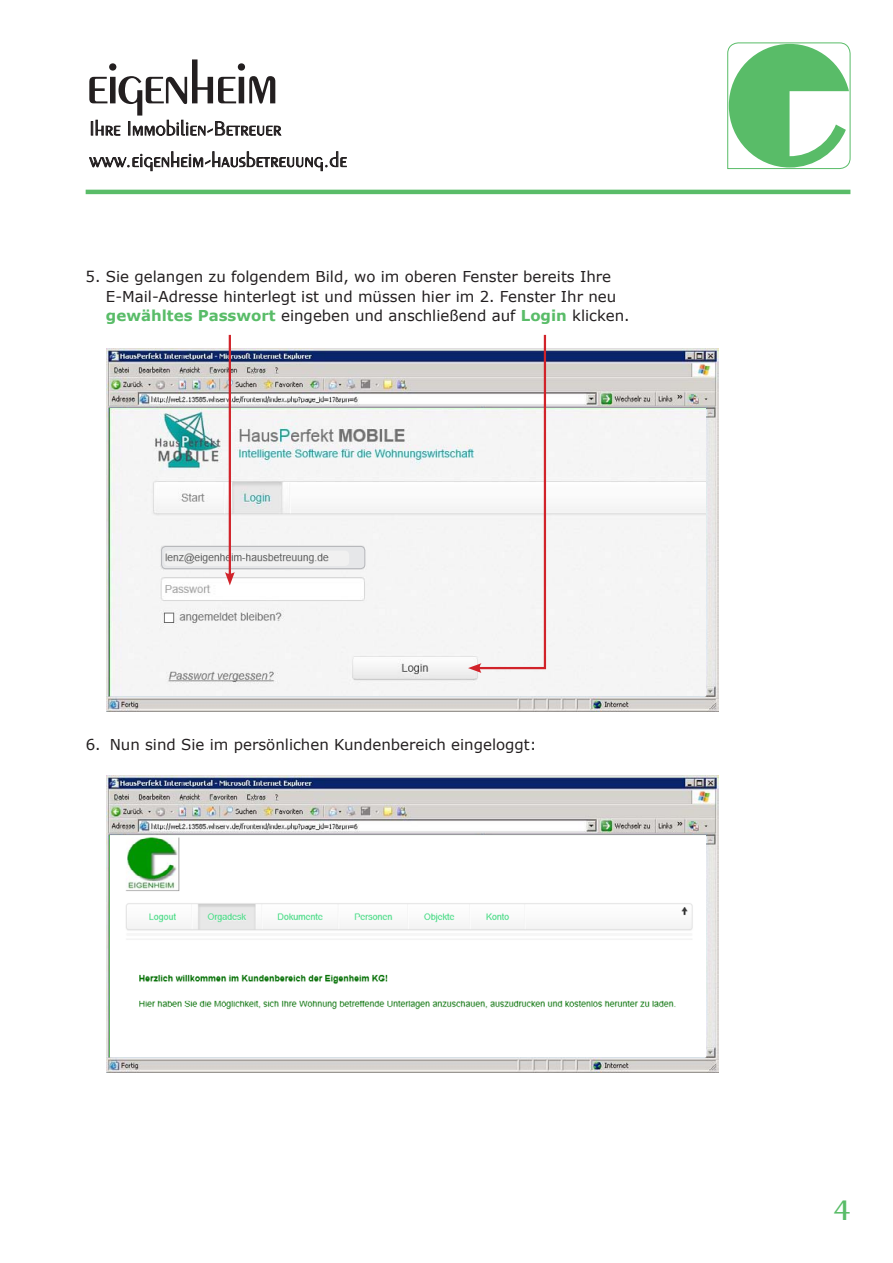
<style>
.page{position:relative;width:893px;height:1263px;background:#fff}
.page>*{position:absolute;margin:0;border:0;box-sizing:border-box;transform-origin:0 0}
.t1{font:600 61.5px "Peignot";letter-spacing:-.04em;color:#231f20}
.t2{font:600 30px "Peignot";color:#59bc68}
.t3{font:300 21px/31.5px "Peignot";letter-spacing:.01em;color:#231f20}
.t4{font:15px/19.5px "Verdana";color:#231f20}
.s1{font-weight:700;color:#59bc68}
</style>
<div class="page">
<hr style="left:86px;top:190px;width:764px;height:4px;background:#59bc68">
<svg style="left:91px;top:120px;width:29px;height:15px"></svg>
<svg style="left:128px;top:120px;width:153px;height:16px"></svg>
<svg style="left:89px;top:151px;width:258px;height:20px"></svg>
<svg style="left:727px;top:42px;width:124px;height:127px"></svg>
<img style="left:106px;top:585px;width:612px;height:126px">
<img style="left:106px;top:349px;width:612px;height:236px">
<img style="left:110px;top:408px;width:595px;height:287px">
<div style="left:162px;top:546px;width:203px;height:23px;background:#e6e7e9;border-radius:4px"></div>
<div style="left:161px;top:546px;width:204px;height:23px;border:1px solid #b6b7bb;border-radius:4px"></div>
<img style="left:165px;top:551px;width:164px;height:15px">
<img style="left:106px;top:1012px;width:612px;height:60px">
<img style="left:106px;top:775px;width:612px;height:237px">
<img style="left:110px;top:835px;width:595px;height:221px">
<hr style="left:229px;top:335px;width:2px;height:241px;background:#d1232a">
<svg style="left:225px;top:572px;width:10px;height:13px"></svg>
<svg style="left:468px;top:334px;width:79px;height:339px"></svg>
<h1 class="t1" style="left:86px;top:47px;width:195px">eigenheim</h1>
<h3 class="t3" style="left:89px;top:112px;width:259px">Ihre Immobilien-Betreuer www.eigenheim-hausbetreuung.de</h3>
<p class="t4" style="left:106px;top:267px;width:525px;text-indent:-20px">5. Sie gelangen zu folgendem Bild, wo im oberen Fenster bereits Ihre<br>E-Mail-Adresse hinterlegt ist und müssen hier im 2. Fenster Ihr neu <span class="s1">gewähltes Passwort</span> eingeben und anschließend auf <span class="s1">Login</span> klicken.</p>
<p class="t4" style="left:86px;top:735px;width:452px">6. Nun sind Sie im persönlichen Kundenbereich eingeloggt:</p>
<h2 class="t2" style="left:834px;top:1193px;width:18px">4</h2>
</div>
